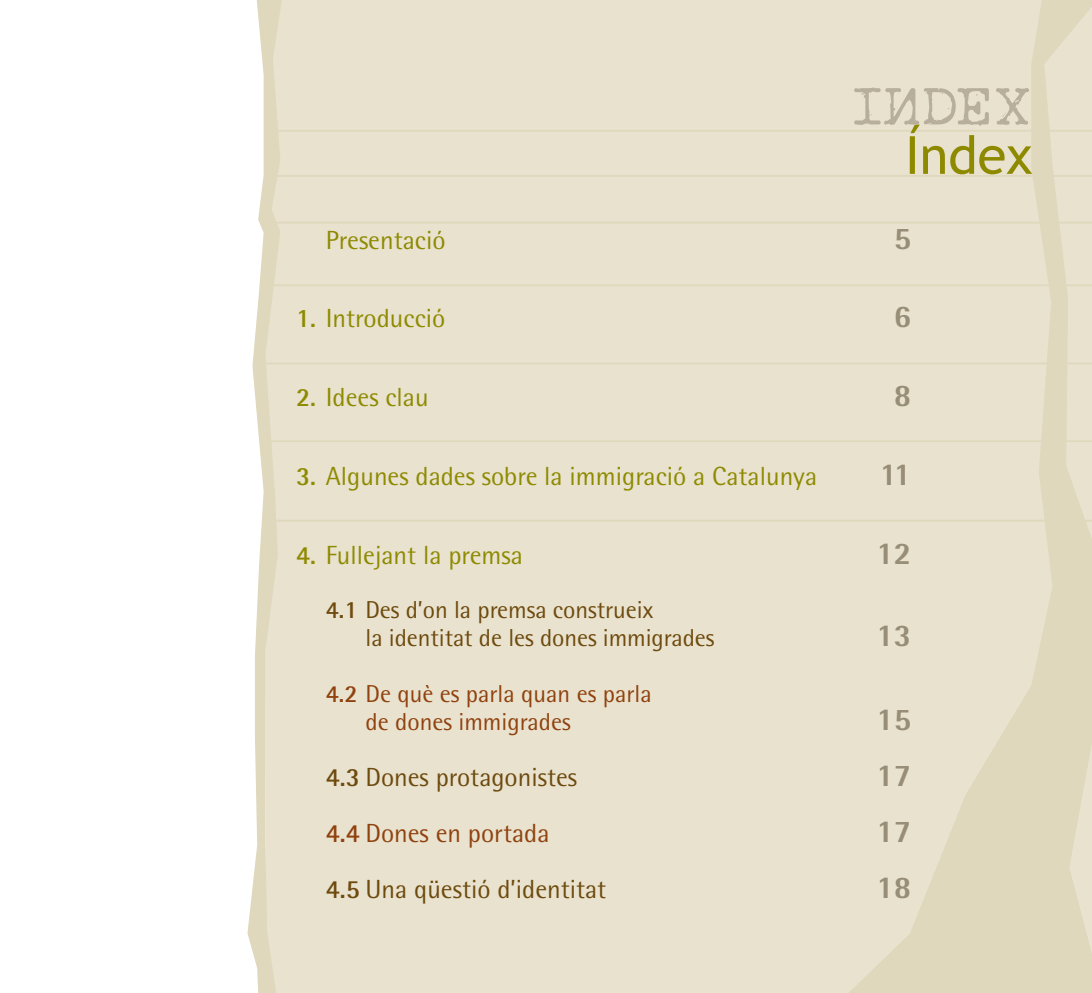
<style>
.page{position:relative;width:1092px;height:993px;background:#fff}
.page>*{position:absolute;margin:0;border:0;box-sizing:border-box;transform-origin:0 0}
.t1{font:52.5px "Trebuchet MS";color:#8e8a00}
.t2{font:800 31.5px "Rotis Semi Sans";color:#988e77}
.t3{font:26.25px "Rotis Semi Sans";color:#8e8a00}
.t4{font:26.25px "Rotis Semi Sans";color:#6e4a0d}
.t5{font:26.25px "Rotis Semi Sans";color:#90420e}
.t6{font:24.5px/28px "Rotis Semi Sans";letter-spacing:-.005em;color:#6e4a0d}
.t7{font:24.5px/28px "Rotis Semi Sans";color:#90420e}
.s1{font-weight:700}
</style>
<div class="page">
<div style="left:285px;top:0;width:563px;height:992px;background:#e8e2cf"></div>
<svg style="left:247px;top:0;width:38px;height:992px"></svg>
<hr style="left:272px;top:222px;width:819px;height:1px;background:#dfd8bd">
<hr style="left:266px;top:284px;width:825px;height:2px;background:#dfd8bd">
<hr style="left:265px;top:130px;width:826px;height:1px;background:#dfd8bd">
<hr style="left:272px;top:175px;width:819px;height:2px;background:#dfd8bd">
<svg style="left:848px;top:0;width:243px;height:718px;background:#e6e0cc"></svg>
<svg style="left:848px;top:718px;width:243px;height:274px;background:#e2dcc4"></svg>
<hr style="left:264px;top:362px;width:827px;height:2px;background:#dfd8bd">
<hr style="left:264px;top:440px;width:827px;height:2px;background:#dfd8bd">
<hr style="left:264px;top:519px;width:827px;height:2px;background:#dfd8bd">
<div style="left:854px;top:88px;width:174px;height:38px;background:#e8e2cf"></div>
<h1 class="t1" style="left:905px;top:124px;width:129px">Índex</h1>
<p class="t3" style="left:326px;top:224px;width:121px">Presentació</p>
<p class="t2" style="left:893px;top:218px;width:19px">5</p>
<p class="t3" style="left:296px;top:303px;width:151px"><span class="s1">1.</span> Introducció</p>
<p class="t2" style="left:893px;top:296px;width:19px">6</p>
<p class="t3" style="left:296px;top:381px;width:134px"><span class="s1">2.</span> Idees clau</p>
<p class="t2" style="left:893px;top:375px;width:19px">8</p>
<p class="t3" style="left:296px;top:460px;width:522px"><span class="s1">3.</span> Algunes dades sobre la immigració a Catalunya</p>
<p class="t2" style="left:879px;top:454px;width:33px">11</p>
<p class="t3" style="left:296px;top:539px;width:228px"><span class="s1">4.</span> Fullejant la premsa</p>
<p class="t2" style="left:876px;top:533px;width:37px">12</p>
<p class="t6" style="left:365px;top:595px;width:350px;text-indent:-40px"><span class="s1">4.1</span> Des d’on la premsa construeix<br>la identitat de les dones immigrades</p>
<p class="t2" style="left:876px;top:615px;width:37px">13</p>
<p class="t7" style="left:365px;top:679px;width:288px;text-indent:-40px"><span class="s1">4.2</span> De què es parla quan es parla de dones immigrades</p>
<p class="t2" style="left:876px;top:699px;width:37px">15</p>
<p class="t4" style="left:326px;top:761px;width:253px"><span class="s1">4.3</span> Dones protagonistes</p>
<p class="t2" style="left:876px;top:755px;width:37px">17</p>
<p class="t5" style="left:326px;top:817px;width:225px"><span class="s1">4.4</span> Dones en portada</p>
<p class="t2" style="left:876px;top:811px;width:37px">17</p>
<p class="t4" style="left:326px;top:873px;width:282px"><span class="s1">4.5</span> Una qüestió d’identitat</p>
<p class="t2" style="left:876px;top:867px;width:37px">18</p>
</div>
